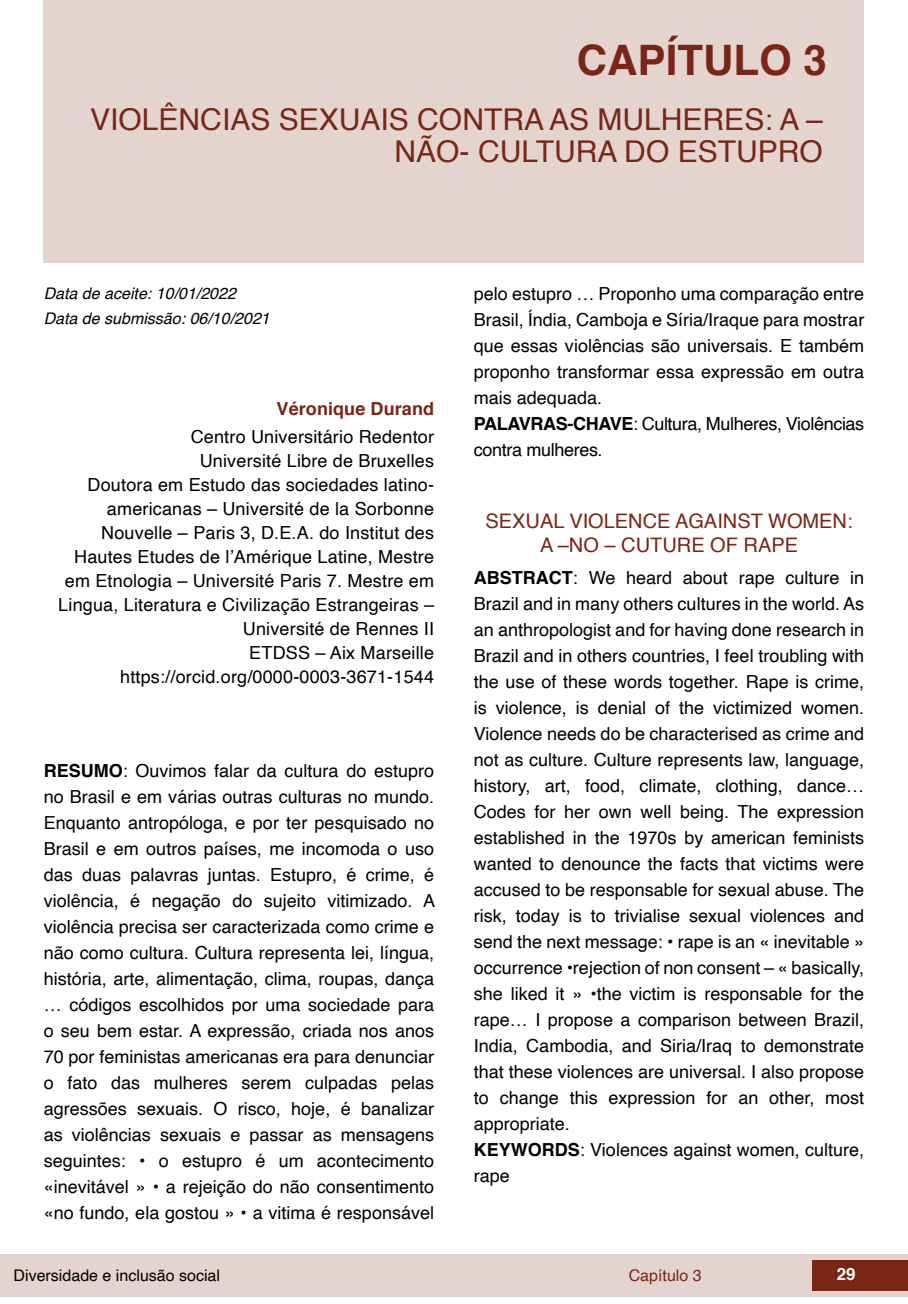
<style>
.page{position:relative;width:908px;height:1304px;background:#fff}
.page>*{position:absolute;margin:0;border:0;box-sizing:border-box;transform-origin:0 0}
.t1{font:700 42px "Helvetica";color:#7a2616}
.t2{font:30px/32px "Helvetica";color:#7a2616;text-align:right}
.t3{font:20px/24px "Helvetica";color:#7a2616;text-align:center}
.t4{font:18px/26px "Helvetica";color:#000}
.t5{font:700 18px "Helvetica";letter-spacing:.005em;color:#7a2616}
.t6{font:700 16.8px "Helvetica";color:#fff}
.t7{font:italic 16px "Helvetica";color:#000}
.t8{font:16px "Helvetica";color:#000}
.t9{font:16px "Helvetica";color:#7a2616}
.s1{font-weight:700}
</style>
<div class="page">
<div style="left:0;top:1254px;width:906px;height:43px;background:#e4d4d0"></div>
<div style="left:812px;top:1261px;width:95px;height:30px;background:#7a2616"></div>
<div style="left:44px;top:0;width:819px;height:263px;background:#e4d4d0"></div>
<h1 class="t1" style="left:576px;top:26px;width:251px">CAPÍTULO 3</h1>
<h2 class="t2" style="left:90px;top:104px;width:733px">VIOLÊNCIAS SEXUAIS CONTRA AS MULHERES: A –<br>NÃO- CULTURA DO ESTUPRO</h2>
<p class="t7" style="left:44px;top:280px;width:194px">Data de aceite: 10/01/2022</p>
<p class="t7" style="left:44px;top:306px;width:227px">Data de submissão: 06/10/2021</p>
<p class="t5" style="left:276px;top:395px;width:159px">Véronique Durand</p>
<p class="t4" style="left:58px;top:425px;width:377px;line-height:24px;text-align:right">Centro Universitário Redentor<br>Université Libre de Bruxelles<br>Doutora em Estudo das sociedades latino&shy;americanas – Université de la Sorbonne Nouvelle – Paris 3, D.E.A. do Institut des Hautes Etudes de l’Amérique Latine, Mestre em Etnologia – Université Paris 7. Mestre em Lingua, Literatura e Civilização Estrangeiras – Université de Rennes II<br>ETDSS – Aix Marseille https://orcid.org/0000-0003-3671-1544</p>
<p class="t4" style="left:44px;top:758px;width:393px;text-align:justify"><span class="s1">RESUMO</span>: Ouvimos falar da cultura do estupro no Brasil e em várias outras culturas no mundo.<br>Enquanto antropóloga, e por ter pesquisado no Brasil e em outros países, me incomoda o uso das duas palavras juntas. Estupro, é crime, é violência, é negação do sujeito vitimizado. A violência precisa ser caracterizada como crime e não como cultura. Cultura representa lei, língua, história, arte, alimentação, clima, roupas, dança … códigos escolhidos por uma sociedade para o seu bem estar. A expressão, criada nos anos 70 por feministas americanas era para denunciar o fato das mulheres serem culpadas pelas agressões sexuais. O risco, hoje, é banalizar as violências sexuais e passar as mensagens seguintes: • o estupro é um acontecimento «inevitável » • a rejeição do não consentimento «no fundo, ela gostou » • a vitima é responsável</p>
<p class="t4" style="left:473px;top:281px;width:392px">pelo estupro … Proponho uma comparação entre Brasil, Índia, Camboja e Síria/Iraque para mostrar que essas violências são universais. E também proponho transformar essa expressão em outra mais adequada.<br><span class="s1">PALAVRAS-CHAVE</span>: Cultura, Mulheres, Violências contra mulheres.</p>
<p class="t3" style="left:485px;top:510px;width:368px">SEXUAL VIOLENCE AGAINST WOMEN:<br>A –NO – CUTURE OF RAPE</p>
<p class="t4" style="left:473px;top:565px;width:392px"><span class="s1">ABSTRACT</span>: We heard about rape culture in Brazil and in many others cultures in the world. As an anthropologist and for having done research in Brazil and in others countries, I feel troubling with the use of these words together. Rape is crime, is violence, is denial of the victimized women.<br>Violence needs do be characterised as crime and not as culture. Culture represents law, language, history, art, food, climate, clothing, dance… Codes for her own well being. The expression established in the 1970s by american feminists wanted to denounce the facts that victims were accused to be responsable for sexual abuse. The risk, today is to trivialise sexual violences and send the next message: • rape is an « inevitable » occurrence •rejection of non consent – « basically, she liked it » •the victim is responsable for the rape… I propose a comparison between Brazil, India, Cambodia, and Siria/Iraq to demonstrate that these violences are universal. I also propose to change this expression for an other, most appropriate.<br><span class="s1">KEYWORDS</span>: Violences against women, culture, rape</p>
<p class="t8" style="left:14px;top:1263px;width:208px">Diversidade e inclusão social</p>
<p class="t9" style="left:628px;top:1263px;width:74px">Capítulo 3</p>
<p class="t6" style="left:836px;top:1261px;width:20px">29</p>
</div>
